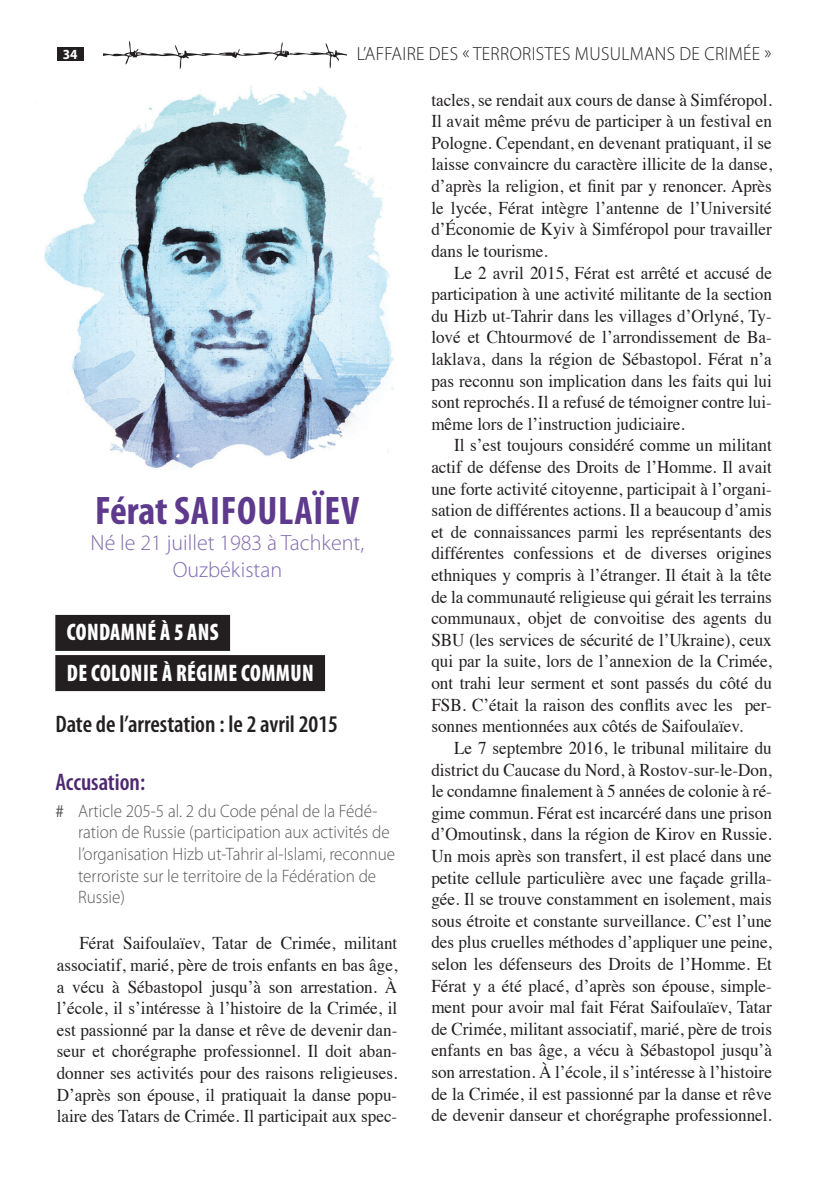
<style>
.page{position:relative;width:840px;height:1191px;background:#fff}
.page>*{position:absolute;margin:0;border:0;box-sizing:border-box;transform-origin:0 0}
.t1{font:700 condensed 40px "Myriad Pro";letter-spacing:.02em;color:#5d3a8c}
.t2{font:900 condensed 24px/40.2px "Myriad Pro";letter-spacing:.02em;color:#fff;scale:.9 1}
.t3{font:600 condensed 24px "Myriad Pro";color:#231f20}
.t4{font:600 condensed 24px "Myriad Pro";color:#4e286f}
.t5{font:300 22px/26.4px "Myriad Pro";color:#8069af;text-align:center}
.t6{font:300 19px "Myriad Pro";letter-spacing:.02em;color:#231f20;scale:.95 1}
.t7{font:18px/21.6px "Times";color:#231f20;text-align:justify;scale:.95 1}
.t8{font:300 18px/21.6px "Myriad Pro";color:#57585a;scale:.95 1}
.t9{font:700 14px "Myriad Pro";color:#fff;scale:.95 1}
.s1{font-weight:400}
</style>
<div class="page">
<img style="left:103px;top:40px;width:243px;height:29px">
<div style="left:57px;top:47px;width:26px;height:13px;background:#231f20"></div>
<img style="left:44px;top:86px;width:350px;height:383px">
<div style="left:55px;top:615px;width:175px;height:36px;background:#231f20"></div>
<div style="left:55px;top:655px;width:270px;height:36px;background:#231f20"></div>
<p class="t9" style="left:63px;top:45px;width:17px">34</p>
<p class="t6" style="left:356px;top:42px;width:19px">L’affa</p>
<p class="t6" style="left:402px;top:42px;width:390px">ire des « terroristes musulmans de Crimée »</p>
<h1 class="t1" style="left:95px;top:485px;width:247px">FÉRAT SAI FOULAÏEV</h1>
<p class="t5" style="left:91px;top:529px;width:275px">Né le 21 juillet 1983 à Tachkent,<br>Ouzbékistan</p>
<h2 class="t2" style="left:67px;top:611px;width:275px">CONDAMNÉ À 5 ANS<br>DE COLONIE À RÉGIME COMMUN</h2>
<h2 class="t3" style="left:55px;top:709px;width:284px">Date de l’arrestation : le 2 avril 2015</h2>
<h2 class="t4" style="left:55px;top:766px;width:91px">Accusation:</h2>
<p class="t8" style="left:78px;top:800px;width:335px;text-indent:-23px"><span class="s1">#</span> Article 205-5 al. 2 du Code pénal de la Fédé&shy;ration de Russie (participation aux activités de l’organisation Hizb ut-Tahrir al-Islami, reconnue terroriste sur le territoire de la Fédération de Russie)</p>
<p class="t7" style="left:57px;top:931px;width:360px;text-indent:23px">Férat Saifoulaïev, Tatar de Crimée, militant associatif, marié, père de trois enfants en bas âge, a vécu à Sébastopol jusqu’à son arrestation. À l’école, il s’intéresse à l’histoire de la Crimée, il est passionné par la danse et rêve de devenir dan&shy;seur et chorégraphe professionnel. Il doit aban&shy;donner ses activités pour des raisons religieuses.<br>D’après son épouse, il pratiquait la danse popu&shy;laire des Tatars de Crimée. Il participait aux spec-</p>
<p class="t7" style="left:431px;top:87px;width:360px">tacles, se rendait aux cours de danse à Simféropol.<br>Il avait même prévu de participer à un festival en Pologne. Cependant, en devenant pratiquant, il se laisse convaincre du caractère illicite de la danse, d’après la religion, et finit par y renoncer. Après le lycée, Férat intègre l’antenne de l’Université d’Économie de Kyiv à Simféropol pour travailler dans le tourisme.</p>
<p class="t7" style="left:431px;top:260px;width:360px;text-indent:23px">Le 2 avril 2015, Férat est arrêté et accusé de participation à une activité militante de la section du Hizb ut-Tahrir dans les villages d’Orlyné, Ty&shy;lové et Chtourmové de l’arrondissement de Ba&shy;laklava, dans la région de Sébastopol. Férat n’a pas reconnu son implication dans les faits qui lui sont reprochés. Il a refusé de témoigner contre lui&shy;même lors de l’instruction judiciaire.</p>
<p class="t7" style="left:431px;top:433px;width:360px;text-indent:23px">Il s’est toujours considéré comme un militant actif de défense des Droits de l’Homme. Il avait une forte activité citoyenne, participait à l’organi&shy;sation de différentes actions. Il a beaucoup d’amis et de connaissances parmi les représentants des différentes confessions et de diverses origines ethniques y compris à l’étranger. Il était à la tête de la communauté religieuse qui gérait les terrains communaux, objet de convoitise des agents du SBU (les services de sécurité de l’Ukraine), ceux qui par la suite, lors de l’annexion de la Crimée, ont trahi leur serment et sont passés du côté du FSB. C’était la raison des conflits avec les per&shy;sonnes mentionnées aux côtés de Saifoulaïev.</p>
<p class="t7" style="left:431px;top:735px;width:360px;text-indent:23px">Le 7 septembre 2016, le tribunal militaire du district du Caucase du Nord, à Rostov-sur-le-Don, le condamne finalement à 5 années de colonie à ré&shy;gime commun. Férat est incarcéré dans une prison d’Omoutinsk, dans la région de Kirov en Russie.<br>Un mois après son transfert, il est placé dans une petite cellule particulière avec une façade grilla&shy;gée. Il se trouve constamment en isolement, mais sous étroite et constante surveillance. C’est l’une des plus cruelles méthodes d’appliquer une peine, selon les défenseurs des Droits de l’Homme. Et Férat y a été placé, d’après son épouse, simple&shy;ment pour avoir mal fait Férat Saifoulaïev, Tatar de Crimée, militant associatif, marié, père de trois enfants en bas âge, a vécu à Sébastopol jusqu’à son arrestation. À l’école, il s’intéresse à l’histoire de la Crimée, il est passionné par la danse et rêve de devenir danseur et chorégraphe professionnel.</p>
</div>
